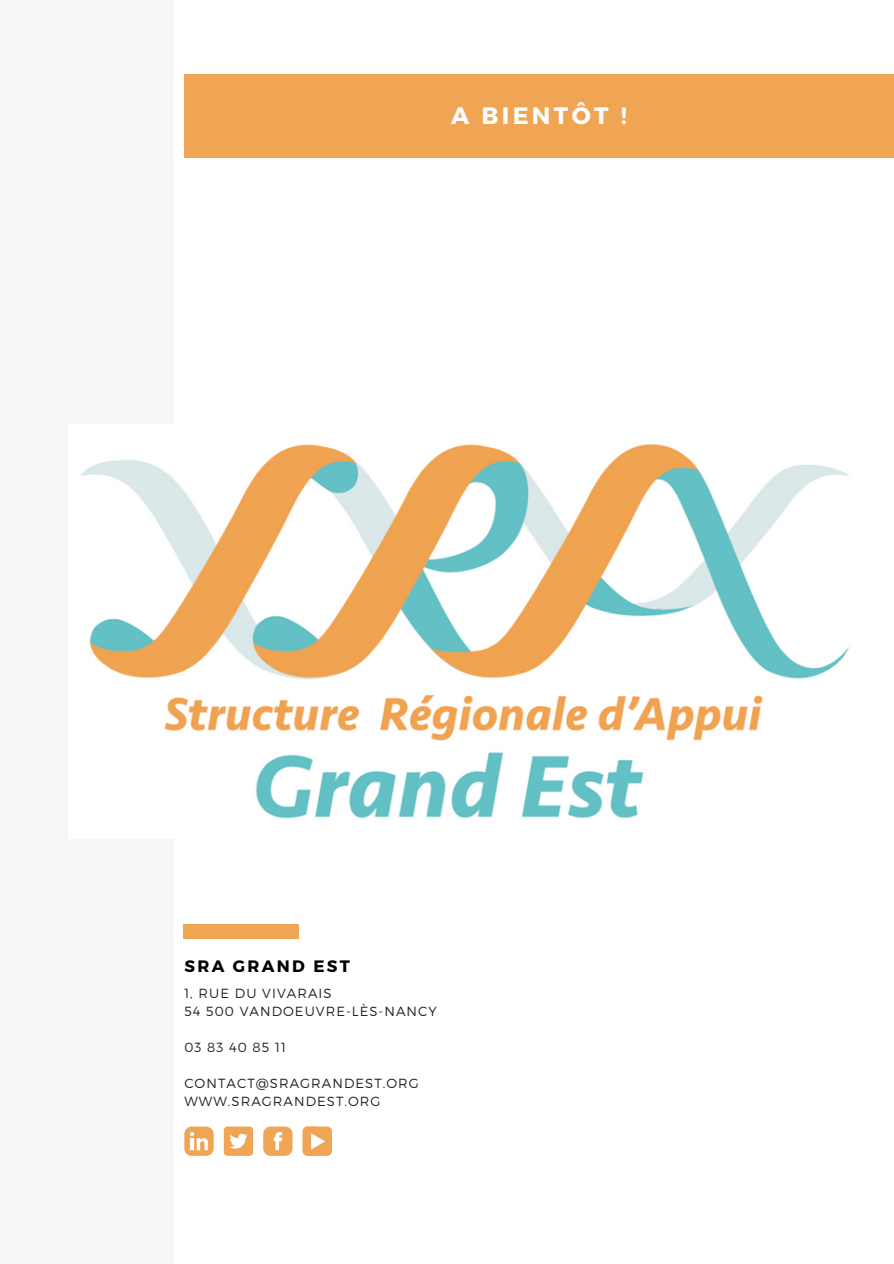
<style>
.page{position:relative;width:894px;height:1264px;background:#fff}
.page>*{position:absolute;margin:0;border:0;box-sizing:border-box;transform-origin:0 0}
.t1{font:700 23.7px "Montserrat";letter-spacing:.14em;color:#fff}
.t2{font:700 16.5px "Montserrat";letter-spacing:.14em;color:#000}
.t3{font:300 13.2px/18px "Montserrat";letter-spacing:.08em;color:#222}
</style>
<div class="page">
<div style="left:0;top:0;width:173px;height:1262px;background:#f6f6f6"></div>
<div style="left:184px;top:924px;width:114px;height:14px;background:#f0a554"></div>
<img style="left:81px;top:443px;width:769px;height:376px">
<div style="left:184px;top:74px;width:709px;height:83px;background:#f0a554"></div>
<svg style="left:184px;top:1126px;width:29px;height:29px"></svg>
<svg style="left:224px;top:1126px;width:29px;height:29px"></svg>
<svg style="left:263px;top:1126px;width:29px;height:29px"></svg>
<div style="left:302px;top:1126px;width:30px;height:29px;background:#f0a554;border-radius:5px"></div>
<svg style="left:302px;top:1126px;width:23px;height:29px"></svg>
<h1 class="t1" style="left:451px;top:100px;width:177px">A BIENTÔT !</h1>
<p class="t2" style="left:184px;top:955px;width:167px">SRA GRAND EST</p>
<p class="t3" style="left:184px;top:983px;width:254px">1, RUE DU VIVARAIS<br>54 500 VANDOEUVRE-LÈS-NANCY</p>
<p class="t3" style="left:184px;top:1037px;width:103px">03 83 40 85 11</p>
<p class="t3" style="left:184px;top:1073px;width:236px">CONTACT@SRAGRANDEST.ORG<br>WWW.SRAGRANDEST.ORG</p>
</div>
